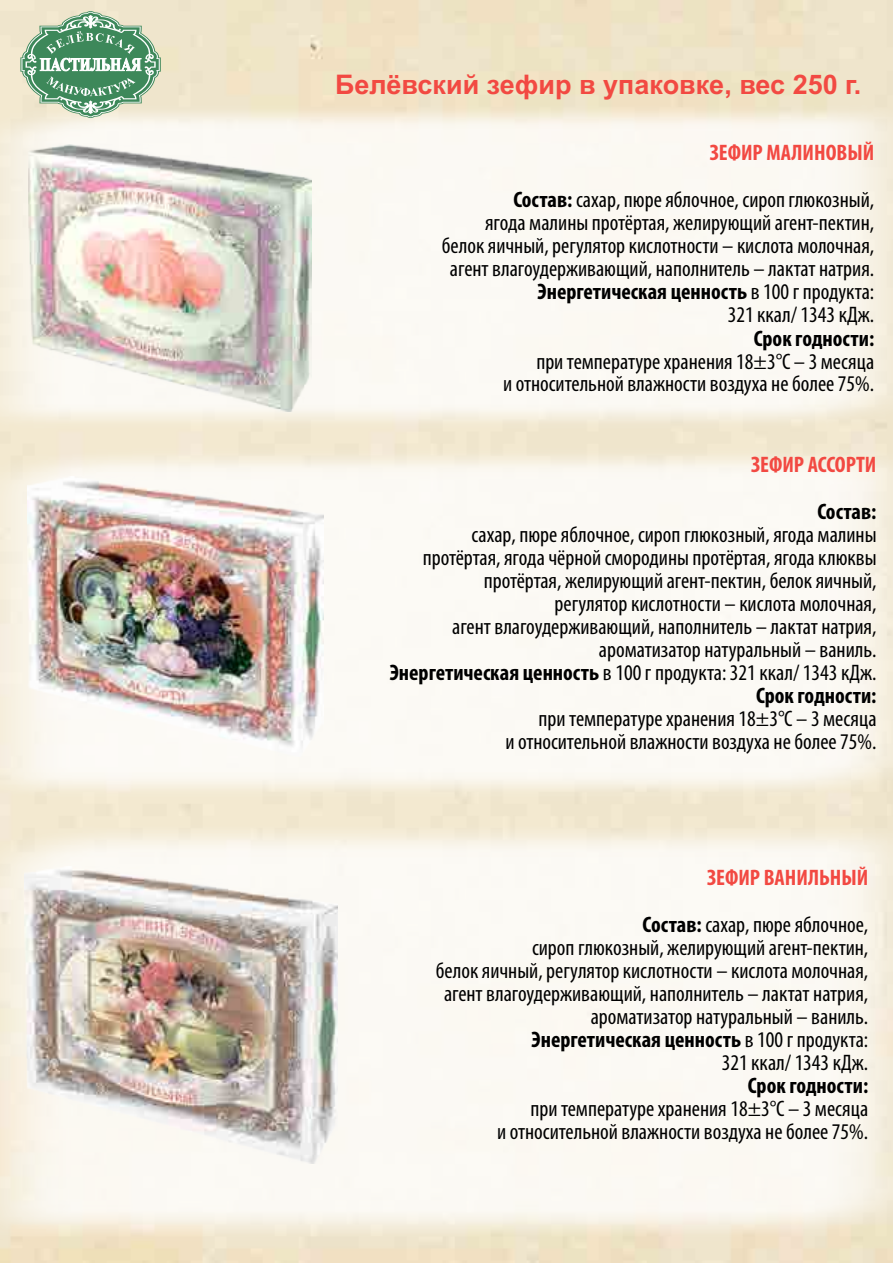
<style>
.page{position:relative;width:893px;height:1263px;background:#fff}
.page>*{position:absolute;margin:0;border:0;box-sizing:border-box;transform-origin:0 0}
.t1{font:700 27px "Arial";color:#f24942}
.t2{font:condensed 22.5px/23.1px "Myriad Pro";color:#000;text-align:right}
.t3{font:700 condensed 22.5px "Myriad Pro";color:#000}
.t4{font:700 condensed 22.5px "Myriad Pro";color:#f24942}
.s1{font-weight:700;color:#f24942}
.s2{font-weight:700}
</style>
<div class="page">
<svg style="left:20px;top:11px;width:141px;height:107px;background:#94b899"></svg>
<img style="left:28px;top:145px;width:283px;height:267px">
<img style="left:27px;top:476px;width:297px;height:281px">
<img style="left:24px;top:867px;width:313px;height:296px">
<p class="t1" style="left:335px;top:66px;width:528px">Белёвский зефир в упаковке, вес 250 г.</p>
<p class="t2" style="left:513px;top:129px;width:362px;line-height:46.8px"><span class="s1">ЗЕФИР МАЛИНОВЫЙ<br></span><span class="s2">Состав:</span> сахар, пюре яблочное, сироп глюкозный,</p>
<p class="t2" style="left:442px;top:211px;width:434px">ягода малины протёртая, желирующий агент-пектин, белок яичный, регулятор кислотности – кислота молочная, агент влагоудерживающий, наполнитель – лактат натрия.<br><span class="s2">Энергетическая ценность</span> в 100 г продукта:<br>321 ккал/ 1343 кДж.</p>
<p class="t3" style="left:754px;top:324px;width:122px">Срок годности:</p>
<p class="t2" style="left:503px;top:349px;width:373px">при температуре хранения 18±3°С – 3 месяца<br>и относительной влажности воздуха не более 75%.</p>
<p class="t4" style="left:751px;top:451px;width:127px">ЗЕФИР АССОРТИ</p>
<p class="t3" style="left:817px;top:497px;width:61px">Состав:</p>
<p class="t2" style="left:390px;top:523px;width:488px">сахар, пюре яблочное, сироп глюкозный, ягода малины протёртая, ягода чёрной смородины протёртая, ягода клюквы протёртая, желирующий агент-пектин, белок яичный,<br>регулятор кислотности – кислота молочная,<br>агент влагоудерживающий, наполнитель – лактат натрия, ароматизатор натуральный – ваниль.<br><span class="s2">Энергетическая ценность</span> в 100 г продукта: 321 ккал/ 1343 кДж.<br><span class="s2">Срок годности:</span></p>
<p class="t2" style="left:505px;top:707px;width:373px">при температуре хранения 18±3°С – 3 месяца<br>и относительной влажности воздуха не более 75%.</p>
<p class="t2" style="left:643px;top:854px;width:227px;line-height:46.8px"><span class="s1">ЗЕФИР ВАНИЛЬНЫЙ<br></span><span class="s2">Состав:</span> сахар, пюре яблочное,</p>
<p class="t2" style="left:436px;top:936px;width:434px">сироп глюкозный, желирующий агент-пектин,<br>белок яичный, регулятор кислотности – кислота молочная, агент влагоудерживающий, наполнитель – лактат натрия, ароматизатор натуральный – ваниль.<br><span class="s2">Энергетическая ценность</span> в 100 г продукта:<br>321 ккал/ 1343 кДж.</p>
<p class="t3" style="left:748px;top:1072px;width:122px">Срок годности:</p>
<p class="t2" style="left:497px;top:1097px;width:373px">при температуре хранения 18±3°С – 3 месяца<br>и относительной влажности воздуха не более 75%.</p>
</div>
